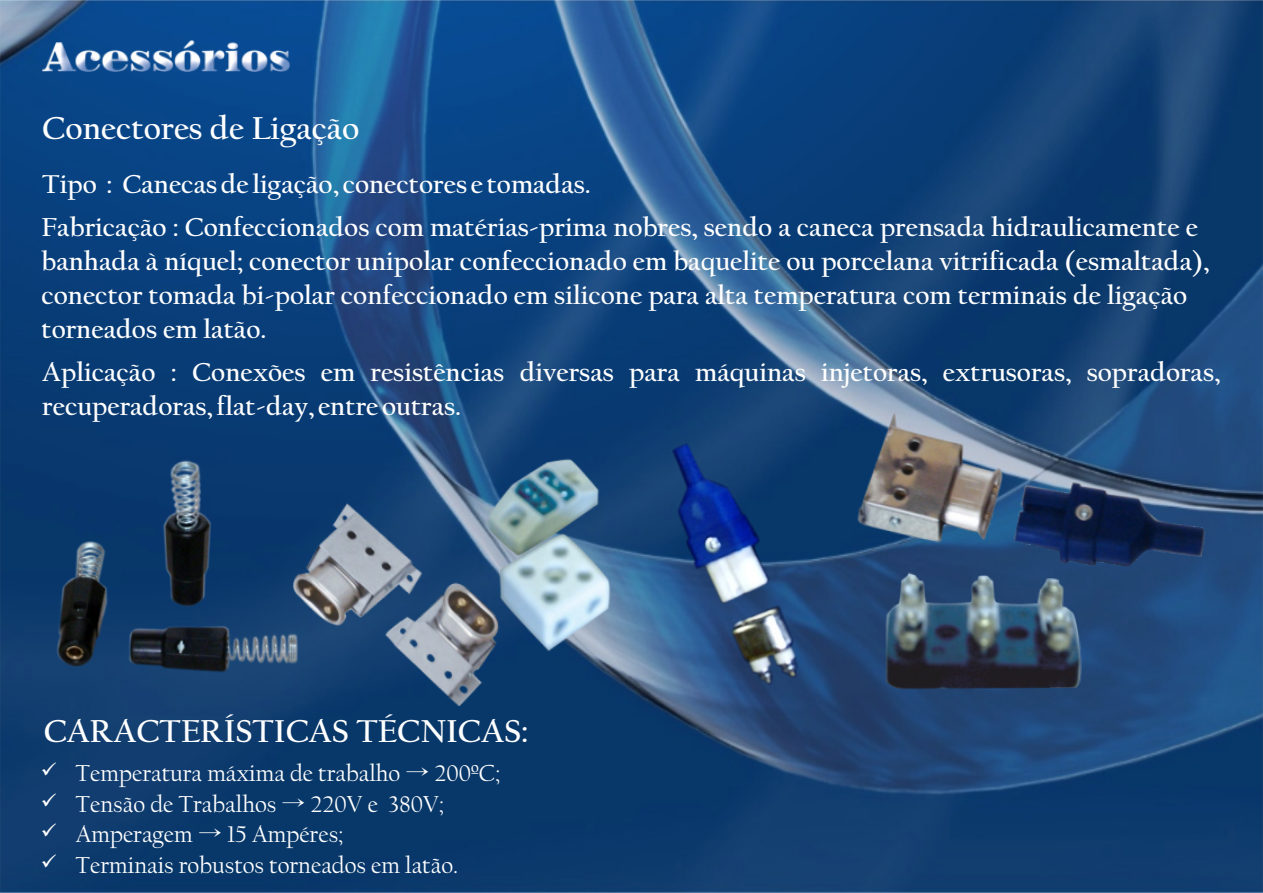
<style>
.page{position:relative;width:1263px;height:893px;background:#fff}
.page>*{position:absolute;margin:0;border:0;box-sizing:border-box;transform-origin:0 0}
.t1{font:700 33px "Californian FB";color:#fff}
.t2{font:700 27px/34px "Californian FB";color:#fff}
.t3{font:24px "Californian FB";color:#fff}
.s1{font-family:"Adobe Myungjo Std";font-weight:500}
</style>
<div class="page">
<img style="left:0;top:0;width:1263px;height:893px">
<img style="left:42px;top:392px;width:1195px;height:358px">
<img style="left:42px;top:40px;width:248px;height:32px">
<p class="t1" style="left:42px;top:115px;width:318px">Conectores de Ligação</p>
<p class="t2" style="left:42px;top:169px;width:550px">Tipo : Canecas de ligação, conectores e tomadas.</p>
<p class="t2" style="left:41px;top:212px;width:1169px">Fabricação : Confeccionados com matérias-prima nobres, sendo a caneca prensada hidraulicamente e banhada à níquel; conector unipolar confeccionado em baquelite ou porcelana vitrificada (esmaltada), conector tomada bi-polar confeccionado em silicone para alta temperatura com terminais de ligação torneados em latão.</p>
<p class="t2" style="left:42px;top:357px;width:1180px">Aplicação : Conexões em resistências diversas para máquinas injetoras, extrusoras, sopradoras, recuperadoras, flat-day, entre outras.</p>
<p class="t1" style="left:44px;top:717px;width:486px">CARACTERÍSTICAS TÉCNICAS:</p>
<p class="t3" style="left:41px;top:763px;width:461px">✓ Temperatura máxima de trabalho <span class="s1">→</span> 200ºC;</p>
<p class="t3" style="left:41px;top:794px;width:404px">✓ Tensão de Trabalhos <span class="s1">→</span> 220V e 380V;</p>
<p class="t3" style="left:41px;top:824px;width:304px">✓ Amperagem <span class="s1">→</span> 15 Ampéres;</p>
<p class="t3" style="left:41px;top:855px;width:419px">✓ Terminais robustos torneados em latão.</p>
</div>
